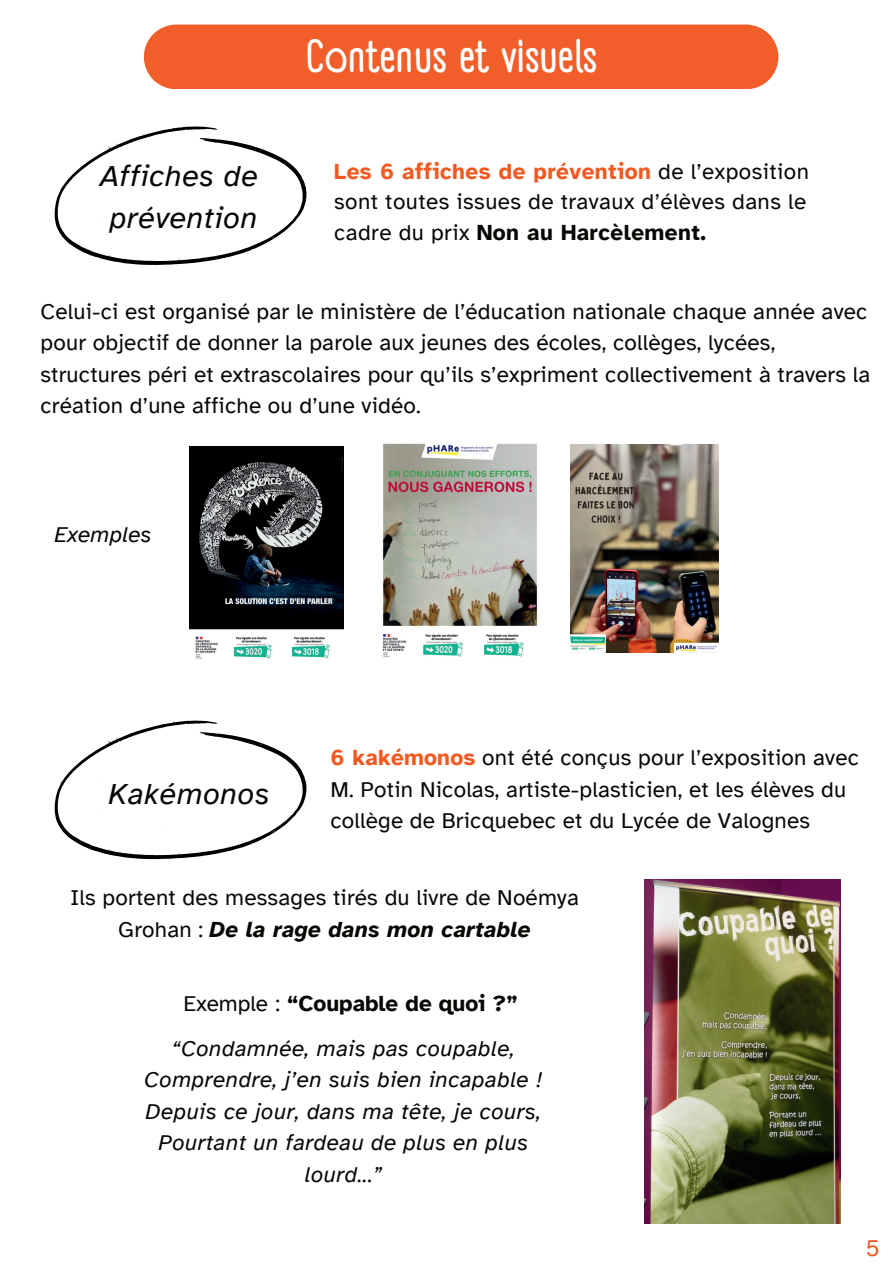
<style>
.page{position:relative;width:894px;height:1264px;background:#fff}
.page>*{position:absolute;margin:0;border:0;box-sizing:border-box;transform-origin:0 0}
.t1{font:700 45px "A Day Without Sun Text";color:#fff}
.t2{font:italic 30.45px/41.7px "Atkinson Hyperlegible";letter-spacing:.02em;color:#080704;text-align:center}
.t3{font:24px "Atkinson Hyperlegible";color:#f15921}
.t4{font:22.5px/31.5px "Atkinson Hyperlegible";letter-spacing:.01em;color:#080704}
.t5{font:italic 22.5px/31.5px "Atkinson Hyperlegible";letter-spacing:.02em;color:#080704;text-align:center}
.t6{font:700 22.5px "Atkinson Hyperlegible";color:#080704}
.s1{font-weight:700;color:#f15921}
.s2{font-weight:700}
.s3{font-weight:700;font-style:italic}
.s4{font-weight:400}
</style>
<div class="page">
<div style="left:144px;top:25px;width:634px;height:64px;background:#f25e29"></div>
<svg style="left:55px;top:126px;width:251px;height:139px"></svg>
<img style="left:189px;top:446px;width:154px;height:213px">
<img style="left:382px;top:443px;width:156px;height:214px">
<img style="left:570px;top:444px;width:148px;height:208px">
<svg style="left:55px;top:720px;width:251px;height:139px"></svg>
<img style="left:644px;top:879px;width:196px;height:344px">
<h1 class="t1" style="left:306px;top:23px;width:292px">Contenus et visuels</h1>
<h2 class="t2" style="left:100px;top:155px;width:159px">Affiches de prévention</h2>
<p class="t4" style="left:334px;top:157px;width:476px;line-height:30.3px"><span class="s1">Les 6 affiches de prévention</span> de l’exposition sont toutes issues de travaux d’élèves dans le cadre du prix <span class="s2">Non au Harcèlement.</span></p>
<p class="t4" style="left:40px;top:296px;width:831px">Celui-ci est organisé par le ministère de l’éducation nationale chaque année avec pour objectif de donner la parole aux jeunes des écoles, collèges, lycées, structures péri et extrascolaires pour qu’ils s’expriment collectivement à travers la création d’une affiche ou d’une vidéo.</p>
<p class="t5" style="left:54px;top:519px;width:99px">Exemples</p>
<h2 class="t2" style="left:108px;top:773px;width:163px">Kakémonos</h2>
<p class="t4" style="left:330px;top:742px;width:530px"><span class="s1">6 kakémonos</span> ont été conçus pour l’exposition avec<br>M. Potin Nicolas, artiste-plasticien, et les élèves du collège de Bricquebec et du Lycée de Valognes</p>
<p class="t4" style="left:70px;top:882px;width:510px;text-align:center">Ils portent des messages tirés du livre de Noémya<br>Grohan : <span class="s3">De la rage dans mon cartable</span></p>
<p class="t6" style="left:183px;top:989px;width:335px"><span class="s4">Exemple :</span> “Coupable de quoi ?”</p>
<p class="t5" style="left:144px;top:1032px;width:399px">“Condamnée, mais pas coupable,<br>Comprendre, j’en suis bien incapable !<br>Depuis ce jour, dans ma tête, je cours,<br>Pourtant un fardeau de plus en plus lourd...”</p>
<p class="t3" style="left:865px;top:1234px;width:15px">5</p>
</div>
